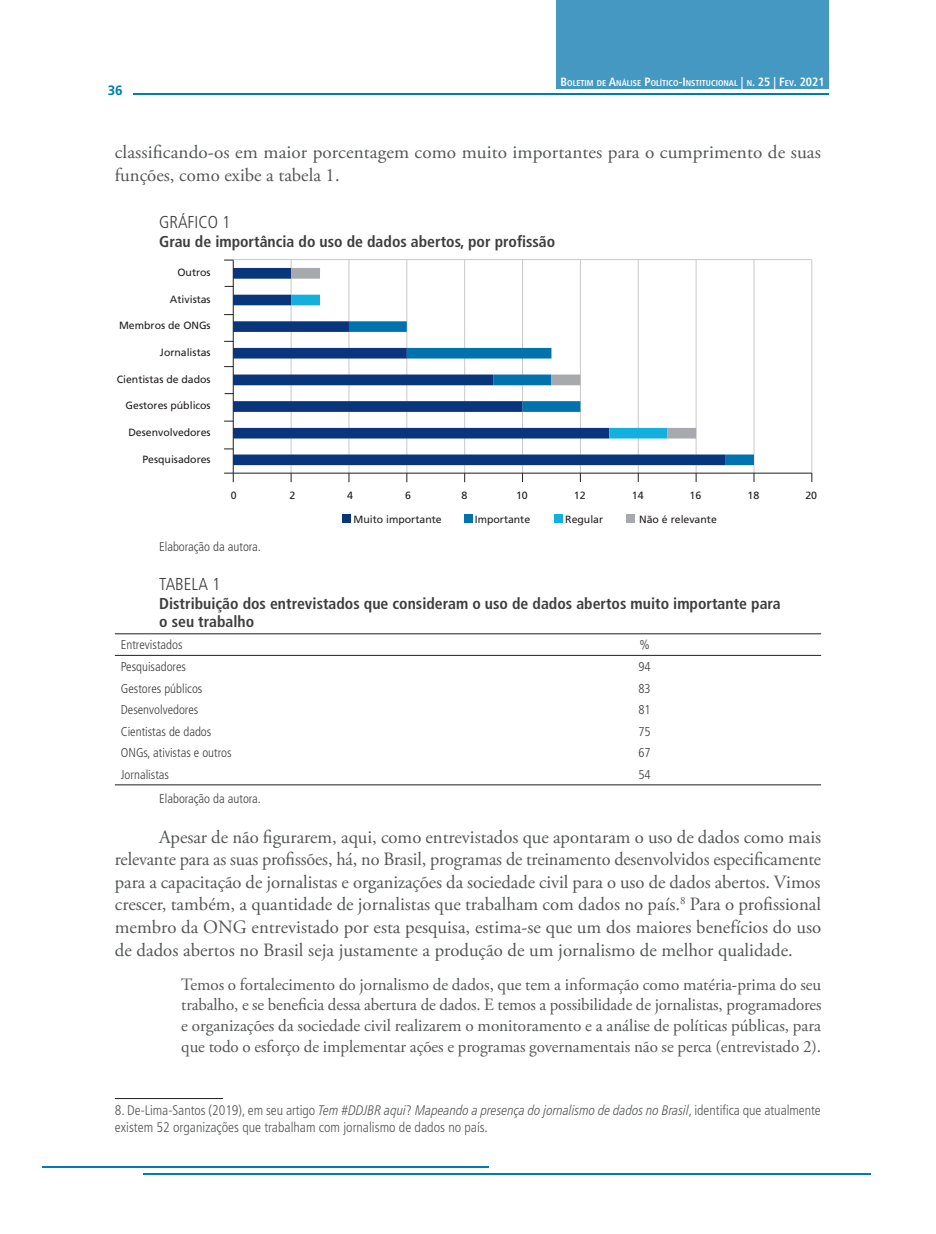
<style>
.page{position:relative;width:936px;height:1234px;background:#fff}
.page>*{position:absolute;margin:0;border:0;box-sizing:border-box;transform-origin:0 0}
.t1{font:18.75px/22.5px "Adobe Garamond Pro";letter-spacing:.005em;color:#545557}
.t2{font:17.25px/20.7px "Adobe Garamond Pro";letter-spacing:-.005em;color:#545557;text-align:justify}
.t3{font:300 condensed 17.25px "Frutiger LT Pro";color:#3e3e3f}
.t4{font:700 condensed 15.75px/18.9px "Frutiger LT Pro";color:#3e3e3f}
.t5{font:300 condensed 13.8px/16.6px "Frutiger LT Pro";color:#545557}
.t6{font:700 13.5px "Frutiger LT Pro";color:#007cb0}
.t7{font:300 condensed 12.75px "Frutiger LT Pro";color:#3e3e3f}
.t8{font:10.5px "Frutiger LT Pro";color:#231f20}
.t9{font:700 condensed 8.4px "Frutiger LT Pro";color:#fff}
.s1{font-size:12px}
.s2{font-style:italic}
</style>
<div class="page">
<hr style="left:43px;top:1165px;width:446px;height:1px;background:#007cb0">
<hr style="left:143px;top:1173px;width:727px;height:1px;background:#007cb0">
<hr style="left:133px;top:94px;width:695px;height:1px;background:#007cb0">
<div style="left:556px;top:0;width:272px;height:88px;background:#4498c2"></div>
<div style="left:342px;top:514px;width:9px;height:8px;background:#08357c"></div>
<div style="left:464px;top:514px;width:8px;height:8px;background:#0073ae"></div>
<div style="left:553px;top:514px;width:9px;height:8px;background:#13b0de"></div>
<div style="left:626px;top:514px;width:8px;height:8px;background:#a8a9ad"></div>
<hr style="left:811px;top:260px;width:1px;height:213px;background:#c7c8ca">
<hr style="left:753px;top:260px;width:1px;height:213px;background:#c7c8ca">
<hr style="left:695px;top:260px;width:1px;height:213px;background:#c7c8ca">
<hr style="left:638px;top:260px;width:1px;height:213px;background:#c7c8ca">
<hr style="left:580px;top:260px;width:1px;height:213px;background:#c7c8ca">
<hr style="left:522px;top:260px;width:1px;height:213px;background:#c7c8ca">
<hr style="left:464px;top:260px;width:1px;height:213px;background:#c7c8ca">
<hr style="left:406px;top:260px;width:1px;height:213px;background:#c7c8ca">
<hr style="left:349px;top:260px;width:1px;height:213px;background:#c7c8ca">
<hr style="left:291px;top:260px;width:1px;height:213px;background:#c7c8ca">
<svg style="left:234px;top:268px;width:463px;height:197px"></svg>
<svg style="left:349px;top:321px;width:405px;height:144px"></svg>
<svg style="left:291px;top:268px;width:405px;height:170px"></svg>
<hr style="left:233px;top:260px;width:1px;height:213px;background:#231f20">
<hr style="left:233px;top:472px;width:578px;height:1px;background:#231f20">
<hr style="left:233px;top:259px;width:578px;height:1px;background:#c7c8ca">
<svg style="left:224px;top:473px;width:10px;height:9px"></svg>
<hr style="left:115px;top:633px;width:353px;height:1px;background:#231f20">
<hr style="left:468px;top:633px;width:353px;height:1px;background:#231f20">
<hr style="left:115px;top:655px;width:353px;height:1px;background:#231f20">
<hr style="left:468px;top:655px;width:353px;height:1px;background:#231f20">
<hr style="left:115px;top:784px;width:353px;height:1px;background:#231f20">
<hr style="left:468px;top:784px;width:353px;height:1px;background:#231f20">
<hr style="left:115px;top:1097px;width:108px;height:1px;background:#231f20">
<p class="t6" style="left:108px;top:82px;width:17px">36</p>
<p class="t9" style="left:560px;top:78px;width:265px"><span class="s1">B</span>OLETIM DE <span class="s1">A</span>NÁLISE <span class="s1">P</span>OLÍTICO<span class="s1">-I</span> NSTITUCIONAL <span class="s1">|</span> N<span class="s1">. 25 | F</span>EV<span class="s1">. 2021</span></p>
<p class="t1" style="left:115px;top:142px;width:707px">classificando-os em maior porcentagem como muito importantes para o cumprimento de suas funções, como exibe a tabela 1.</p>
<p class="t3" style="left:159px;top:212px;width:73px">GRÁFICO 1</p>
<p class="t4" style="left:159px;top:232px;width:397px">Grau de importância do uso de dados abertos, por profissão</p>
<p class="t8" style="left:177px;top:266px;width:35px">Outros</p>
<p class="t8" style="left:170px;top:293px;width:42px">Ativistas</p>
<p class="t8" style="left:119px;top:319px;width:93px">Membros de ONGs</p>
<p class="t8" style="left:160px;top:346px;width:52px">Jornalistas</p>
<p class="t8" style="left:117px;top:373px;width:95px">Cientistas de dados</p>
<p class="t8" style="left:125px;top:399px;width:87px">Gestores públicos</p>
<p class="t8" style="left:128px;top:426px;width:84px">Desenvolvedores</p>
<p class="t8" style="left:142px;top:452px;width:70px">Pesquisadores</p>
<p class="t8" style="left:231px;top:489px;width:7px">0</p>
<p class="t8" style="left:289px;top:489px;width:7px">2</p>
<p class="t8" style="left:347px;top:489px;width:7px">4</p>
<p class="t8" style="left:405px;top:489px;width:7px">6</p>
<p class="t8" style="left:461px;top:489px;width:7px">8</p>
<p class="t8" style="left:516px;top:489px;width:13px">10</p>
<p class="t8" style="left:574px;top:489px;width:13px">12</p>
<p class="t8" style="left:631px;top:489px;width:13px">14</p>
<p class="t8" style="left:689px;top:489px;width:13px">16</p>
<p class="t8" style="left:747px;top:489px;width:13px">18</p>
<p class="t8" style="left:805px;top:489px;width:13px">20</p>
<p class="t8" style="left:353px;top:512px;width:90px">Muito importante</p>
<p class="t8" style="left:475px;top:512px;width:57px">Importante</p>
<p class="t8" style="left:565px;top:512px;width:39px">Regular</p>
<p class="t8" style="left:639px;top:512px;width:79px">Não é relevante</p>
<p class="t7" style="left:159px;top:539px;width:103px">Elaboração da autora.</p>
<p class="t3" style="left:159px;top:573px;width:63px">TABELA 1</p>
<p class="t4" style="left:159px;top:593px;width:623px">Distribuição dos entrevistados que consideram o uso de dados abertos muito importante para o seu trabalho</p>
<p class="t7" style="left:121px;top:637px;width:63px">Entrevistados</p>
<p class="t7" style="left:639px;top:637px;width:12px">%</p>
<p class="t7" style="left:121px;top:659px;width:67px">Pesquisadores</p>
<p class="t7" style="left:638px;top:659px;width:14px">94</p>
<p class="t7" style="left:121px;top:680px;width:83px">Gestores públicos</p>
<p class="t7" style="left:638px;top:680px;width:14px">83</p>
<p class="t7" style="left:121px;top:702px;width:79px">Desenvolvedores</p>
<p class="t7" style="left:638px;top:702px;width:14px">81</p>
<p class="t7" style="left:121px;top:723px;width:92px">Cientistas de dados</p>
<p class="t7" style="left:638px;top:723px;width:14px">75</p>
<p class="t7" style="left:121px;top:745px;width:112px">ONGs, ativistas e outros</p>
<p class="t7" style="left:638px;top:745px;width:14px">67</p>
<p class="t7" style="left:121px;top:767px;width:50px">Jornalistas</p>
<p class="t7" style="left:638px;top:767px;width:14px">54</p>
<p class="t7" style="left:159px;top:791px;width:103px">Elaboração da autora.</p>
<p class="t1" style="left:115px;top:826px;width:707px;text-align:justify;text-indent:44px">Apesar de não figurarem, aqui, como entrevistados que apontaram o uso de dados como mais relevante para as suas profissões, há, no Brasil, programas de treinamento desenvolvidos especificamente para a capacitação de jornalistas e organizações da sociedade civil para o uso de dados abertos. Vimos crescer, também, a quantidade de jornalistas que trabalham com dados no país.<sup>8</sup> Para o profissional membro da ONG entrevistado por esta pesquisa, estima-se que um dos maiores benefícios do uso de dados abertos no Brasil seja justamente a produção de um jornalismo de melhor qualidade.</p>
<p class="t2" style="left:181px;top:974px;width:641px">Temos o fortalecimento do jornalismo de dados, que tem a informação como matéria-prima do seu trabalho, e se beneficia dessa abertura de dados. E temos a possibilidade de jornalistas, programadores e organizações da sociedade civil realizarem o monitoramento e a análise de políticas públicas, para que todo o esforço de implementar ações e programas governamentais não se perca (entrevistado 2).</p>
<p class="t5" style="left:115px;top:1101px;width:707px">8. De-Lima-Santos (2019), em seu artigo <span class="s2">Tem #DDJBR aqui</span>? <span class="s2">Mapeando a presença do jornalismo de dados no Brasil</span>, identifica que atualmente existem 52 organizações que trabalham com jornalismo de dados no país.</p>
</div>
